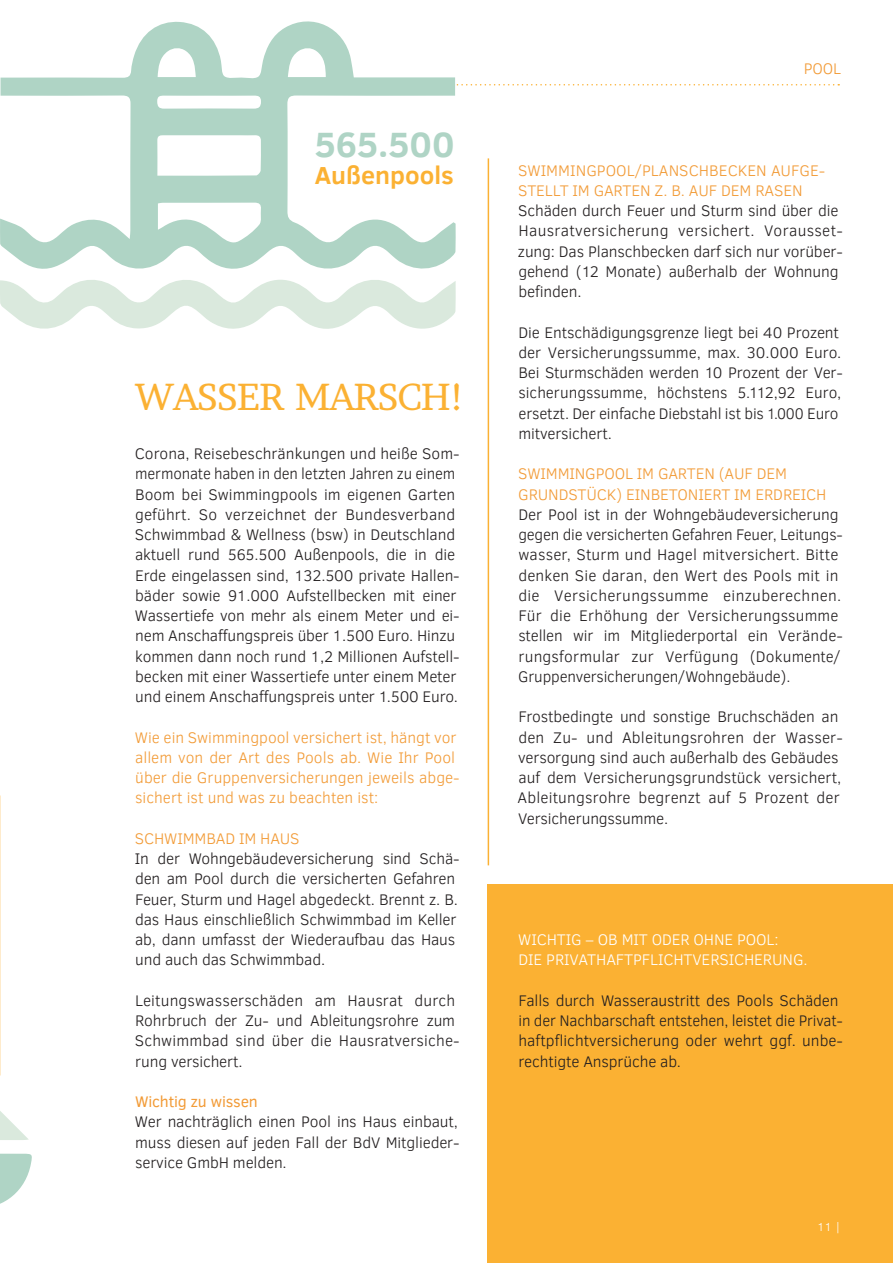
<style>
.page{position:relative;width:893px;height:1263px;background:#fff}
.page>*{position:absolute;margin:0;border:0;box-sizing:border-box;transform-origin:0 0}
.t1{font:37.5px "Brawler";letter-spacing:-.03em;color:#fbb133}
.t2{font:700 36px "Clear Sans";color:#afd4c5}
.t3{font:700 25.2px "Clear Sans";color:#fbb133}
.t4{font:300 15.75px/20.2px "Clear Sans";letter-spacing:-.01em;color:#231f20}
.t5{font:300 15.75px/20.2px "Clear Sans";color:#f29b37}
.t6{font:300 15.75px/20.2px "Clear Sans";letter-spacing:-.01em;color:#fff}
.t7{font:15.75px "Clear Sans";letter-spacing:-.01em;color:#f29b37}
.t8{font:300 12px "Clear Sans";color:#fff}
</style>
<div class="page">
<div style="left:488px;top:884px;width:405px;height:379px;background:#fbb133"></div>
<svg style="left:456px;top:84px;width:383px;height:2px"></svg>
<svg style="left:0;top:21px;width:456px;height:248px"></svg>
<svg style="left:0;top:280px;width:456px;height:49px"></svg>
<hr style="left:488px;top:158px;width:1px;height:707px;background:#fbb133">
<svg style="left:0;top:947px;width:32px;height:257px"></svg>
<p class="t5" style="left:804px;top:59px;width:39px">POOL</p>
<h2 class="t2" style="left:315px;top:118px;width:141px">565.500</h2>
<h3 class="t3" style="left:315px;top:157px;width:141px">Außenpools</h3>
<p class="t5" style="left:518px;top:160px;width:309px">SWIMMINGPOOL/PLANSCHBECKEN AUFGE-<br>STELLT IM GARTEN Z. B. AUF DEM RASEN</p>
<p class="t4" style="left:518px;top:200px;width:327px">Schäden durch Feuer und Sturm sind über die Hausratversicherung versichert. Vorausset&shy;zung: Das Planschbecken darf sich nur vorüber&shy;gehend (12 Monate) außerhalb der Wohnung befinden.</p>
<p class="t4" style="left:518px;top:322px;width:326px">Die Entschädigungsgrenze liegt bei 40 Prozent der Versicherungssumme, max. 30.000 Euro.<br>Bei Sturmschäden werden 10 Prozent der Ver&shy;sicherungssumme, höchstens 5.112,92 Euro, ersetzt. Der einfache Diebstahl ist bis 1.000 Euro mitversichert.</p>
<p class="t5" style="left:518px;top:464px;width:310px">SWIMMINGPOOL IM GARTEN (AUF DEM<br>GRUNDSTÜCK) EINBETONIERT IM ERDREICH</p>
<p class="t4" style="left:518px;top:504px;width:326px">Der Pool ist in der Wohngebäudeversicherung gegen die versicherten Gefahren Feuer, Leitungs&shy;wasser, Sturm und Hagel mitversichert. Bitte denken Sie daran, den Wert des Pools mit in die Versicherungssumme einzuberechnen.<br>Für die Erhöhung der Versicherungssumme stellen wir im Mitgliederportal ein Verände&shy;rungsformular zur Verfügung (Dokumente/ Gruppenversicherungen/Wohngebäude).</p>
<p class="t4" style="left:517px;top:707px;width:327px">Frostbedingte und sonstige Bruchschäden an den Zu- und Ableitungsrohren der Wasser&shy;versorgung sind auch außerhalb des Gebäudes auf dem Versicherungsgrundstück versichert, Ableitungsrohre begrenzt auf 5 Prozent der Versicherungssumme.</p>
<h1 class="t1" style="left:135px;top:374px;width:330px">WASSER MARSCH!</h1>
<p class="t4" style="left:135px;top:443px;width:326px">Corona, Reisebeschränkungen und heiße Som&shy;mermonate haben in den letzten Jahren zu einem Boom bei Swimmingpools im eigenen Garten geführt. So verzeichnet der Bundesverband Schwimmbad &amp; Wellness (bsw) in Deutschland aktuell rund 565.500 Außenpools, die in die Erde eingelassen sind, 132.500 private Hallen&shy;bäder sowie 91.000 Aufstellbecken mit einer Wassertiefe von mehr als einem Meter und ei&shy;nem Anschaffungspreis über 1.500 Euro. Hinzu kommen dann noch rund 1,2 Millionen Aufstell&shy;becken mit einer Wassertiefe unter einem Meter und einem Anschaffungspreis unter 1.500 Euro.</p>
<p class="t5" style="left:135px;top:727px;width:326px">Wie ein Swimmingpool versichert ist, hängt vor allem von der Art des Pools ab. Wie Ihr Pool über die Gruppenversicherungen jeweils abge&shy;sichert ist und was zu beachten ist:</p>
<p class="t5" style="left:135px;top:828px;width:166px">SCHWIMMBAD IM HAUS</p>
<p class="t4" style="left:135px;top:848px;width:326px">In der Wohngebäudeversicherung sind Schä&shy;den am Pool durch die versicherten Gefahren Feuer, Sturm und Hagel abgedeckt. Brennt z. B. das Haus einschließlich Schwimmbad im Keller ab, dann umfasst der Wiederaufbau das Haus und auch das Schwimmbad.</p>
<p class="t4" style="left:135px;top:990px;width:326px">Leitungswasserschäden am Hausrat durch Rohrbruch der Zu- und Ableitungsrohre zum Schwimmbad sind über die Hausratversiche&shy;rung versichert.</p>
<p class="t7" style="left:135px;top:1091px;width:124px">Wichtig zu wissen</p>
<p class="t4" style="left:135px;top:1112px;width:326px;text-align:justify">Wer nachträglich einen Pool ins Haus einbaut, muss diesen auf jeden Fall der BdV Mitglieder&shy;service GmbH melden.</p>
<p class="t6" style="left:518px;top:929px;width:291px">WICHTIG – OB MIT ODER OHNE POOL:<br>DIE PRIVATHAFTPFLICHTVERSICHERUNG.</p>
<p class="t4" style="left:518px;top:990px;width:326px">Falls durch Wasseraustritt des Pools Schäden in der Nachbarschaft entstehen, leistet die Privat&shy;haftpflichtversicherung oder wehrt ggf. unbe&shy;rechtigte Ansprüche ab.</p>
<p class="t8" style="left:817px;top:1219px;width:25px">11 |</p>
</div>
